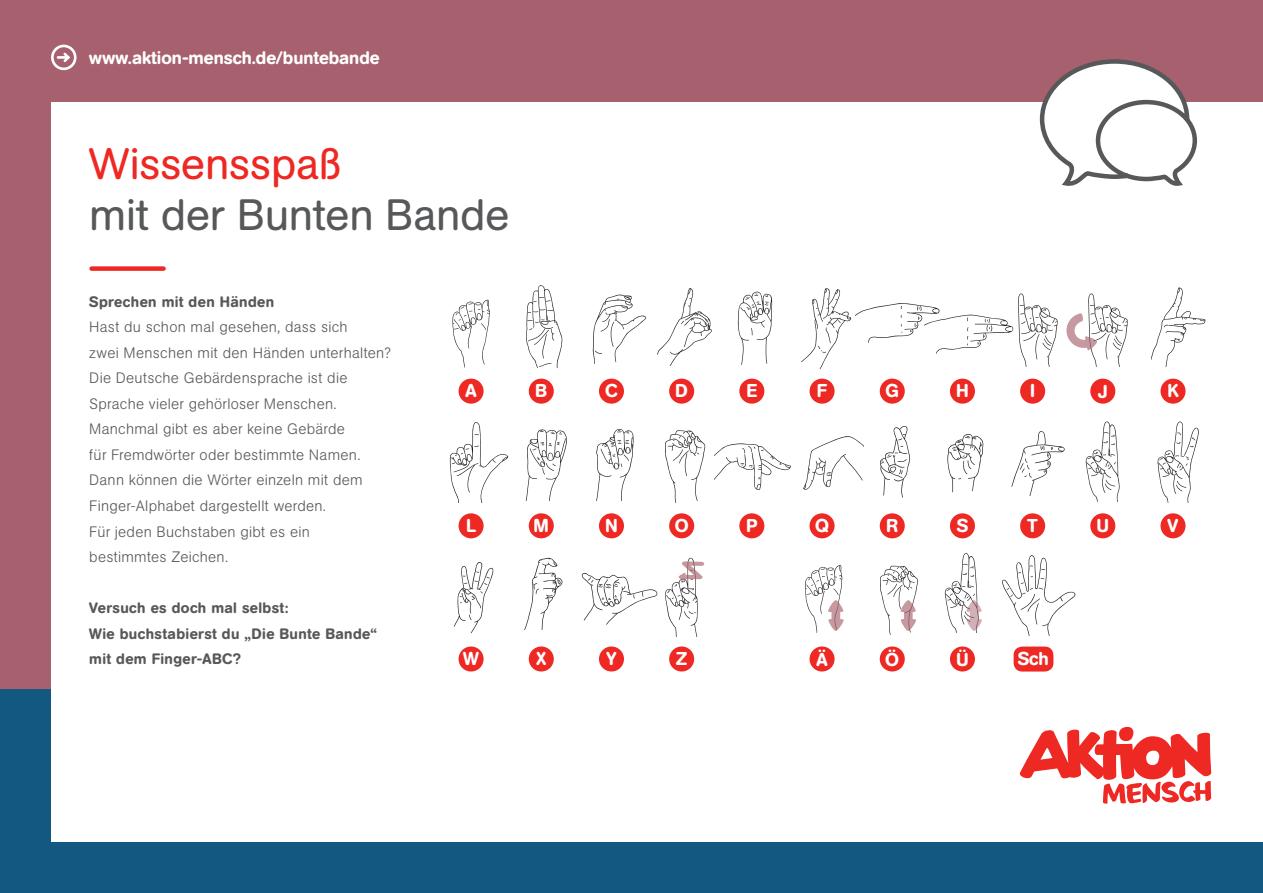
<style>
.page{position:relative;width:1263px;height:893px;background:#fff}
.page>*{position:absolute;margin:0;border:0;box-sizing:border-box;transform-origin:0 0}
.Headline_01{font:43.5px "AG Book Rounded Pro";letter-spacing:-.005em;color:#57585a}
.Headline_01-2{font:43.5px "AG Book Rounded Pro";letter-spacing:-.005em;color:#ee2823}
.t1{font:500 18.45px "AG Book Rounded Pro";color:#fff}
.Barrierefreie_Fassun{font:500 18px "AG Book Rounded Pro";color:#fff}
.Subline{font:300 15px/25.5px "AG Book Rounded Pro";letter-spacing:.015em;color:#57585a}
.Subline-2{font:500 15px "AG Book Rounded Pro";letter-spacing:.025em;color:#57585a}
.s1{font-weight:500}
</style>
<div class="page">
<div style="left:0;top:191px;width:1263px;height:702px;background:#135880"></div>
<div style="left:0;top:0;width:1263px;height:689px;background:#a7606d"></div>
<div style="left:51px;top:103px;width:1212px;height:739px;background:#fff"></div>
<div style="left:51px;top:45px;width:26px;height:25px;border:3px solid #fff;border-radius:50%"></div>
<svg style="left:55px;top:50px;width:17px;height:15px"></svg>
<div style="left:92px;top:266px;width:72px;height:5px;background:#ee2823"></div>
<svg style="left:1020px;top:727px;width:191px;height:77px"></svg>
<div style="left:459px;top:513px;width:25px;height:25px;background:#ee2823;border-radius:50%"></div>
<div style="left:529px;top:513px;width:25px;height:25px;background:#ee2823;border-radius:50%"></div>
<div style="left:599px;top:513px;width:25px;height:25px;background:#ee2823;border-radius:50%"></div>
<div style="left:669px;top:513px;width:25px;height:25px;background:#ee2823;border-radius:50%"></div>
<div style="left:739px;top:513px;width:25px;height:25px;background:#ee2823;border-radius:50%"></div>
<div style="left:809px;top:513px;width:25px;height:25px;background:#ee2823;border-radius:50%"></div>
<div style="left:880px;top:513px;width:25px;height:25px;background:#ee2823;border-radius:50%"></div>
<div style="left:950px;top:513px;width:25px;height:25px;background:#ee2823;border-radius:50%"></div>
<div style="left:1020px;top:513px;width:25px;height:25px;background:#ee2823;border-radius:50%"></div>
<div style="left:1090px;top:513px;width:25px;height:25px;background:#ee2823;border-radius:50%"></div>
<div style="left:1160px;top:513px;width:25px;height:25px;background:#ee2823;border-radius:50%"></div>
<svg style="left:450px;top:422px;width:58px;height:81px"></svg>
<svg style="left:526px;top:429px;width:41px;height:71px"></svg>
<svg style="left:596px;top:429px;width:37px;height:71px"></svg>
<svg style="left:715px;top:443px;width:76px;height:47px"></svg>
<svg style="left:947px;top:434px;width:36px;height:58px"></svg>
<svg style="left:1011px;top:431px;width:54px;height:65px"></svg>
<svg style="left:803px;top:436px;width:60px;height:54px"></svg>
<svg style="left:880px;top:426px;width:30px;height:72px"></svg>
<svg style="left:665px;top:430px;width:40px;height:73px"></svg>
<svg style="left:1157px;top:422px;width:42px;height:81px"></svg>
<svg style="left:1086px;top:422px;width:34px;height:79px"></svg>
<svg style="left:1105px;top:483px;width:7px;height:7px"></svg>
<div style="left:459px;top:379px;width:25px;height:25px;background:#ee2823;border-radius:50%"></div>
<div style="left:529px;top:379px;width:25px;height:25px;background:#ee2823;border-radius:50%"></div>
<div style="left:599px;top:379px;width:25px;height:25px;background:#ee2823;border-radius:50%"></div>
<div style="left:669px;top:379px;width:25px;height:25px;background:#ee2823;border-radius:50%"></div>
<div style="left:739px;top:379px;width:25px;height:25px;background:#ee2823;border-radius:50%"></div>
<div style="left:809px;top:379px;width:25px;height:25px;background:#ee2823;border-radius:50%"></div>
<div style="left:880px;top:379px;width:25px;height:25px;background:#ee2823;border-radius:50%"></div>
<div style="left:950px;top:379px;width:25px;height:25px;background:#ee2823;border-radius:50%"></div>
<div style="left:1020px;top:379px;width:25px;height:25px;background:#ee2823;border-radius:50%"></div>
<div style="left:1090px;top:379px;width:25px;height:25px;background:#ee2823;border-radius:50%"></div>
<div style="left:1160px;top:379px;width:25px;height:25px;background:#ee2823;border-radius:50%"></div>
<svg style="left:452px;top:300px;width:38px;height:68px"></svg>
<svg style="left:657px;top:288px;width:55px;height:78px"></svg>
<svg style="left:738px;top:292px;width:34px;height:73px"></svg>
<svg style="left:1151px;top:288px;width:54px;height:78px"></svg>
<svg style="left:593px;top:295px;width:53px;height:69px"></svg>
<svg style="left:526px;top:285px;width:36px;height:83px"></svg>
<svg style="left:1066px;top:294px;width:62px;height:73px"></svg>
<div style="left:459px;top:646px;width:25px;height:25px;background:#ee2823;border-radius:50%"></div>
<div style="left:529px;top:646px;width:25px;height:25px;background:#ee2823;border-radius:50%"></div>
<div style="left:599px;top:646px;width:25px;height:25px;background:#ee2823;border-radius:50%"></div>
<div style="left:669px;top:646px;width:25px;height:25px;background:#ee2823;border-radius:50%"></div>
<svg style="left:665px;top:558px;width:39px;height:78px"></svg>
<div style="left:809px;top:646px;width:25px;height:25px;background:#ee2823;border-radius:50%"></div>
<div style="left:880px;top:646px;width:25px;height:25px;background:#ee2823;border-radius:50%"></div>
<div style="left:950px;top:646px;width:25px;height:25px;background:#ee2823;border-radius:50%"></div>
<div style="left:1013px;top:647px;width:40px;height:24px;background:#ee2823;border-radius:9px"></div>
<svg style="left:1002px;top:555px;width:73px;height:81px"></svg>
<svg style="left:805px;top:565px;width:39px;height:68px"></svg>
<svg style="left:880px;top:566px;width:38px;height:68px"></svg>
<svg style="left:945px;top:553px;width:37px;height:80px"></svg>
<svg style="left:801px;top:288px;width:257px;height:81px"></svg>
<svg style="left:454px;top:562px;width:39px;height:71px"></svg>
<svg style="left:524px;top:558px;width:38px;height:72px"></svg>
<svg style="left:582px;top:573px;width:75px;height:52px"></svg>
<svg style="left:1037px;top:59px;width:162px;height:127px"></svg>
<p class="Barrierefreie_Fassun" style="left:89px;top:46px;width:292px">www.aktion-mensch.de/buntebande</p>
<p class="Headline_01-2" style="left:89px;top:136px;width:254px">Wissensspaß</p>
<p class="Headline_01" style="left:89px;top:187px;width:422px">mit der Bunten Bande</p>
<p class="Subline" style="left:89px;top:289px;width:303px"><span class="s1">Sprechen mit den Händen<br></span>Hast du schon mal gesehen, dass sich<br>zwei Menschen mit den Händen unterhalten?<br>Die Deutsche Gebärdensprache ist die Sprache vieler gehörloser Menschen.</p>
<p class="Subline" style="left:89px;top:416px;width:275px">Manchmal gibt es aber keine Gebärde für Fremdwörter oder bestimmte Namen.<br>Dann können die Wörter einzeln mit dem Finger-Alphabet dargestellt werden.<br>Für jeden Buchstaben gibt es ein bestimmtes Zeichen.</p>
<p class="Subline-2" style="left:89px;top:598px;width:201px">Versuch es doch mal selbst:</p>
<p class="Subline-2" style="left:89px;top:624px;width:289px">Wie buchstabierst du „Die Bunte Bande“</p>
<p class="Subline-2" style="left:89px;top:649px;width:153px">mit dem Finger-ABC?</p>
<p class="t1" style="left:465px;top:379px;width:13px">A</p>
<p class="t1" style="left:535px;top:379px;width:13px">B</p>
<p class="t1" style="left:605px;top:379px;width:14px">C</p>
<p class="t1" style="left:675px;top:379px;width:14px">D</p>
<p class="t1" style="left:746px;top:379px;width:12px">E</p>
<p class="t1" style="left:817px;top:379px;width:12px">F</p>
<p class="t1" style="left:885px;top:379px;width:15px">G</p>
<p class="t1" style="left:956px;top:379px;width:14px">H</p>
<p class="t1" style="left:1030px;top:379px;width:7px">I</p>
<p class="t1" style="left:1098px;top:379px;width:11px">J</p>
<p class="t1" style="left:1167px;top:379px;width:13px">K</p>
<p class="t1" style="left:466px;top:513px;width:12px">L</p>
<p class="t1" style="left:534px;top:513px;width:17px">M</p>
<p class="t1" style="left:605px;top:513px;width:14px">N</p>
<p class="t1" style="left:675px;top:513px;width:15px">O</p>
<p class="t1" style="left:746px;top:513px;width:13px">P</p>
<p class="t1" style="left:815px;top:513px;width:15px">Q</p>
<p class="t1" style="left:886px;top:513px;width:13px">R</p>
<p class="t1" style="left:957px;top:513px;width:13px">S</p>
<p class="t1" style="left:1027px;top:513px;width:12px">T</p>
<p class="t1" style="left:1096px;top:513px;width:14px">U</p>
<p class="t1" style="left:1168px;top:513px;width:12px">V</p>
<p class="t1" style="left:463px;top:647px;width:17px">W</p>
<p class="t1" style="left:536px;top:647px;width:11px">X</p>
<p class="t1" style="left:606px;top:647px;width:12px">Y</p>
<p class="t1" style="left:676px;top:647px;width:13px">Z</p>
<p class="t1" style="left:816px;top:648px;width:13px">Ä</p>
<p class="t1" style="left:885px;top:648px;width:15px">Ö</p>
<p class="t1" style="left:956px;top:648px;width:14px">Ü</p>
<p class="t1" style="left:1018px;top:647px;width:33px">Sch</p>
</div>
